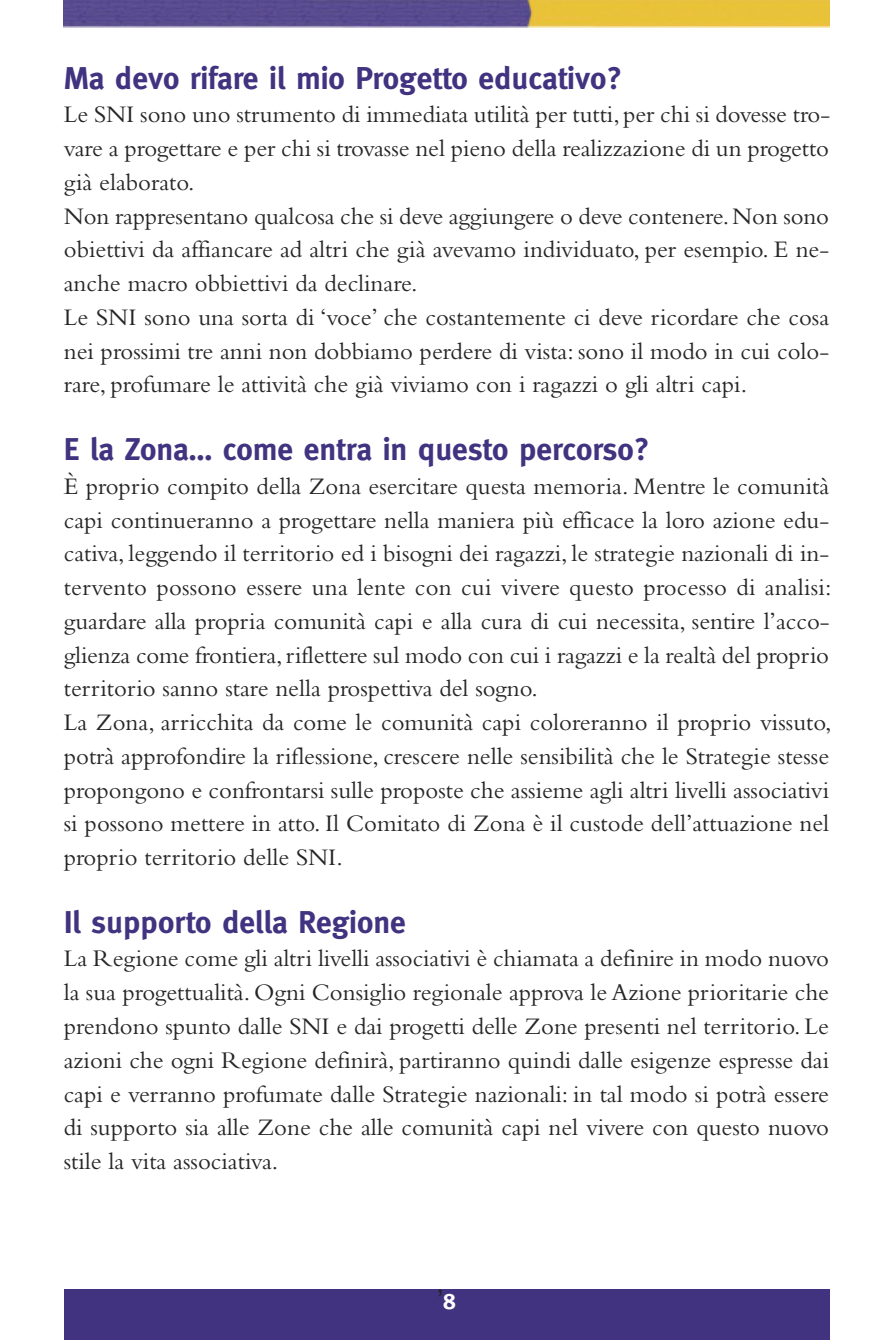
<style>
.page{position:relative;width:893px;height:1340px;background:#fff}
.page>*{position:absolute;margin:0;border:0;box-sizing:border-box;transform-origin:0 0}
.t1{font:700 31.5px "Meta";color:#413380}
.t2{font:27px "Helvetica";color:#272526}
.t3{font:24.75px/33.8px "Bembo";color:#272526}
.s1{font-family:"Meta";font-weight:700;font-size:22.5px;color:#fff}
</style>
<div class="page">
<img style="left:64px;top:0;width:765px;height:28px">
<div style="left:64px;top:1288px;width:765px;height:51px;background:#413380"></div>
<p class="t1" style="left:64px;top:59px;width:560px">Ma devo rifare il mio Progetto educativo?</p>
<p class="t3" style="left:64px;top:100px;width:768px">Le SNI sono uno strumento di immediata utilità per tutti, per chi si dovesse tro&shy;vare a progettare e per chi si trovasse nel pieno della realizzazione di un progetto già elaborato.<br>Non rappresentano qualcosa che si deve aggiungere o deve contenere.Non sono obiettivi da affiancare ad altri che già avevamo individuato, per esempio. E ne&shy;anche macro obbiettivi da declinare.<br>Le SNI sono una sorta di ‘voce’ che costantemente ci deve ricordare che cosa nei prossimi tre anni non dobbiamo perdere di vista: sono il modo in cui colo&shy;rare, profumare le attività che già viviamo con i ragazzi o gli altri capi.</p>
<p class="t1" style="left:64px;top:430px;width:587px">E la Zona… come entra in questo percorso?</p>
<p class="t3" style="left:64px;top:471px;width:769px">È proprio compito della Zona esercitare questa memoria. Mentre le comunità capi continueranno a progettare nella maniera più efficace la loro azione edu&shy;cativa, leggendo il territorio ed i bisogni dei ragazzi, le strategie nazionali di in&shy;tervento possono essere una lente con cui vivere questo processo di analisi: guardare alla propria comunità capi e alla cura di cui necessita, sentire l’acco&shy;glienza come frontiera,riflettere sul modo con cui i ragazzi e la realtà del proprio territorio sanno stare nella prospettiva del sogno.<br>La Zona, arricchita da come le comunità capi coloreranno il proprio vissuto, potrà approfondire la riflessione, crescere nelle sensibilità che le Strategie stesse propongono e confrontarsi sulle proposte che assieme agli altri livelli associativi si possono mettere in atto. Il Comitato di Zona è il custode dell’attuazione nel proprio territorio delle SNI.</p>
<p class="t1" style="left:64px;top:903px;width:344px">Il supporto della Regione</p>
<p class="t3" style="left:64px;top:944px;width:767px;text-align:justify">La Regione come gli altri livelli associativi è chiamata a definire in modo nuovo la sua progettualità. Ogni Consiglio regionale approva le Azione prioritarie che prendono spunto dalle SNI e dai progetti delle Zone presenti nel territorio. Le azioni che ogni Regione definirà, partiranno quindi dalle esigenze espresse dai capi e verranno profumate dalle Strategie nazionali: in tal modo si potrà essere di supporto sia alle Zone che alle comunità capi nel vivere con questo nuovo stile la vita associativa.</p>
<p class="t2" style="left:437px;top:1289px;width:20px">’<span class="s1">8</span></p>
</div>
